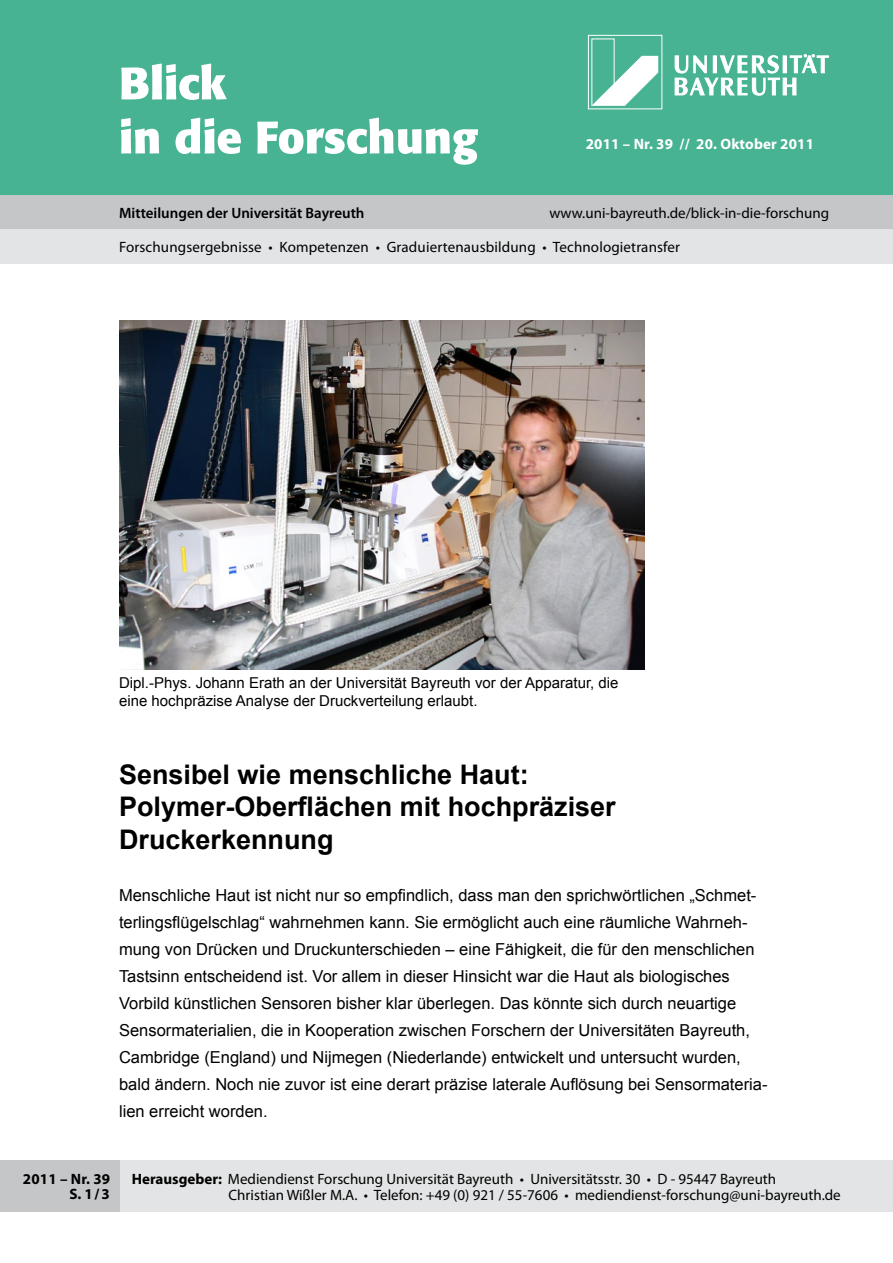
<style>
.page{position:relative;width:893px;height:1263px;background:#fff}
.page>*{position:absolute;margin:0;border:0;box-sizing:border-box;transform-origin:0 0}
.t1{font:700 27px/32.4px "Arial";color:#000}
.t2{font:16.5px/27px "Arial";color:#000}
.t3{font:15px "Myriad Pro";color:#000}
.t4{font:15px/18px "Arial";color:#000}
.t5{font:600 15px "Myriad Pro";color:#000}
.t6{font:700 15px "Myriad Pro";letter-spacing:.01em;color:#fff}
.t7{font:700 15px "Myriad Pro";letter-spacing:.01em;color:#000}
.s1{font-weight:700}
</style>
<div class="page">
<div style="left:111px;top:1161px;width:782px;height:51px;background:#e3e4e5"></div>
<div style="left:0;top:1161px;width:119px;height:51px;background:#c5c6c8"></div>
<div style="left:0;top:0;width:893px;height:196px;background:#47b393"></div>
<div style="left:0;top:196px;width:893px;height:34px;background:#c5c6c8"></div>
<div style="left:0;top:230px;width:893px;height:34px;background:#e3e4e5"></div>
<svg style="left:591px;top:38px;width:67px;height:68px"></svg>
<div style="left:588px;top:35px;width:74px;height:74px;border:1px solid #fff"></div>
<svg style="left:674px;top:54px;width:155px;height:42px"></svg>
<svg style="left:121px;top:118px;width:357px;height:47px"></svg>
<svg style="left:121px;top:64px;width:106px;height:36px"></svg>
<img style="left:119px;top:321px;width:526px;height:348px">
<p class="t6" style="left:586px;top:134px;width:230px">2011 – Nr. 39 // 20. Oktober 2011</p>
<p class="t3" style="left:549px;top:204px;width:281px">www.uni-bayreuth.de/blick-in-die-forschung</p>
<p class="t3" style="left:119px;top:238px;width:563px">Forschungsergebnisse • Kompetenzen • Graduiertenausbildung • Technologietransfer</p>
<p class="t5" style="left:119px;top:204px;width:247px">Mitteilungen der Universität Bayreuth</p>
<p class="t4" style="left:119px;top:674px;width:501px">Dipl.-Phys. Johann Erath an der Universität Bayreuth vor der Apparatur, die eine hochpräzise Analyse der Druckverteilung erlaubt.</p>
<h1 class="t1" style="left:119px;top:759px;width:498px">Sensibel wie menschliche Haut:<br>Polymer-Oberflächen mit hochpräziser<br>Druckerkennung</h1>
<p class="t2" style="left:119px;top:882px;width:650px">Menschliche Haut ist nicht nur so empfindlich, dass man den sprichwörtlichen „Schmet&shy;terlingsflügelschlag“ wahrnehmen kann. Sie ermöglicht auch eine räumliche Wahrneh&shy;mung von Drücken und Druckunterschieden – eine Fähigkeit, die für den menschlichen Tastsinn entscheidend ist. Vor allem in dieser Hinsicht war die Haut als biologisches Vorbild künstlichen Sensoren bisher klar überlegen. Das könnte sich durch neuartige Sensormaterialien, die in Kooperation zwischen Forschern der Universitäten Bayreuth, Cambridge (England) und Nijmegen (Niederlande) entwickelt und untersucht wurden, bald ändern. Noch nie zuvor ist eine derart präzise laterale Auflösung bei Sensormateria&shy;lien erreicht worden.</p>
<p class="t7" style="left:23px;top:1169px;width:89px">2011 – Nr. 39</p>
<p class="t7" style="left:69px;top:1184px;width:42px">S. 1/3</p>
<p class="t3" style="left:132px;top:1169px;width:646px"><span class="s1">Herausgeber:</span> Mediendienst Forschung Universität Bayreuth • Universitätsstr. 30 • D - 95447 Bayreuth</p>
<p class="t3" style="left:229px;top:1185px;width:614px">Christian Wißler M.A. • Telefon: +49 (0) 921 / 55-7606 • mediendienst-forschung@uni-bayreuth.de</p>
</div>
